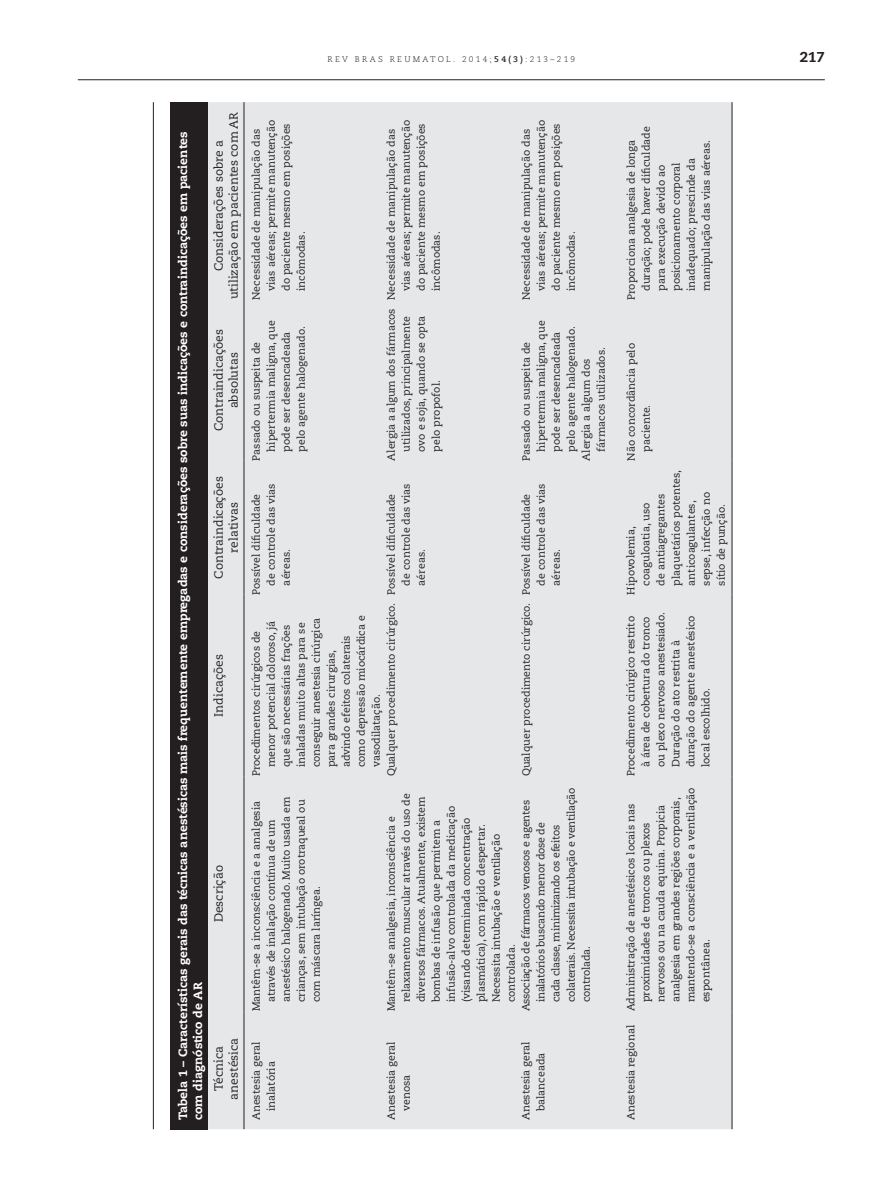
<style>
.page{position:relative;width:893px;height:1191px;background:#fff}
.page>*{position:absolute;margin:0;border:0;box-sizing:border-box;transform-origin:0 0}
.t1{font:800 14.25px "Caecilia LT Std";color:#231f20}
.t2{font:800 12px/15px "Caecilia LT Std";color:#fff}
.t3{font:12px/15px "Caecilia LT Std";color:#231f20;text-align:center}
.t4{font:10.5px/15px "Caecilia LT Std";color:#231f20}
.t5{font:10.5px/15px "Caecilia LT Std";letter-spacing:-.02em;color:#231f20}
.t6{font:300 8.25px "Caecilia LT Std";letter-spacing:.28em;color:#231f20}
.s1{font-weight:700}
</style>
<div class="page">
<hr style="left:78px;top:79px;width:747px;height:1px;background:#231f20">
<div style="left:170px;top:102px;width:38px;height:1027px;background:#231f20"></div>
<div style="left:208px;top:102px;width:524px;height:1027px;background:#e6e7e9"></div>
<hr style="left:732px;top:1011px;width:1px;height:118px;background:#231f20">
<hr style="left:732px;top:776px;width:1px;height:235px;background:#231f20">
<hr style="left:732px;top:594px;width:1px;height:182px;background:#231f20">
<hr style="left:732px;top:460px;width:1px;height:134px;background:#231f20">
<hr style="left:732px;top:300px;width:1px;height:160px;background:#231f20">
<hr style="left:732px;top:102px;width:1px;height:198px;background:#231f20">
<hr style="left:244px;top:1011px;width:1px;height:118px;background:#231f20">
<hr style="left:244px;top:776px;width:1px;height:235px;background:#231f20">
<hr style="left:244px;top:594px;width:1px;height:182px;background:#231f20">
<hr style="left:244px;top:460px;width:1px;height:134px;background:#231f20">
<hr style="left:244px;top:300px;width:1px;height:160px;background:#231f20">
<hr style="left:244px;top:102px;width:1px;height:198px;background:#231f20">
<hr style="left:153px;top:102px;width:1px;height:1027px;background:#231f20">
<p class="t6" style="left:327px;top:54px;width:249px">REV BRAS REUMATOL. 2014;<span class="s1">54(3)</span>:213–219</p>
<h1 class="t1" style="left:800px;top:48px;width:27px">217</h1>
<p class="t2" style="left:175px;top:1120px;width:990px;rotate:-90deg">Tabela 1 – Características gerais das técnicas anestésicas mais frequentemente empregadas e considerações sobre suas indicações e contraindicações em pacientes com diagnóstico de AR</p>
<p class="t3" style="left:212px;top:299px;width:189px;rotate:-90deg">Considerações sobre a utilização em pacientes com AR</p>
<p class="t3" style="left:212px;top:431px;width:104px;rotate:-90deg">Contraindicações absolutas</p>
<p class="t3" style="left:212px;top:578px;width:104px;rotate:-90deg">Contraindicações relativas</p>
<p class="t3" style="left:212px;top:716px;width:64px;rotate:-90deg">Indicações</p>
<p class="t3" style="left:212px;top:922px;width:59px;rotate:-90deg">Descrição</p>
<p class="t3" style="left:212px;top:1099px;width:63px;rotate:-90deg">Técnica anestésica</p>
<p class="t4" style="left:249px;top:291px;width:173px;text-indent:-9px;rotate:-90deg">Necessidade de manipulação das vias aéreas; permite manutenção do paciente mesmo em posições incômodas.</p>
<p class="t4" style="left:249px;top:451px;width:133px;text-indent:-9px;rotate:-90deg">Passado ou suspeita de hipertermia maligna, que pode ser desencadeada pelo agente halogenado.</p>
<p class="t4" style="left:384px;top:291px;width:173px;text-indent:-9px;rotate:-90deg">Necessidade de manipulação das vias aéreas; permite manutenção do paciente mesmo em posições incômodas.</p>
<p class="t4" style="left:384px;top:451px;width:144px;text-indent:-9px;rotate:-90deg">Alergia a algum dos fármacos utilizados, principalmente ovo e soja, quando se opta pelo propofol.</p>
<p class="t4" style="left:249px;top:585px;width:104px;text-indent:-9px;rotate:-90deg">Possível dificuldade de controle das vias aéreas.</p>
<p class="t4" style="left:384px;top:585px;width:104px;text-indent:-191px;rotate:-90deg">Qualquer procedimento cirúrgico. Possível dificuldade de controle das vias aéreas.</p>
<p class="t4" style="left:249px;top:767px;width:154px;text-indent:-9px;rotate:-90deg">Procedimentos cirúrgicos de menor potencial doloroso, já que são necessárias frações inaladas muito altas para se conseguir anestesia cirúrgica para grandes cirurgias, advindo efeitos colaterais como depressão miocárdica e vasodilatação.</p>
<p class="t4" style="left:519px;top:291px;width:173px;text-indent:-9px;rotate:-90deg">Necessidade de manipulação das vias aéreas; permite manutenção do paciente mesmo em posições incômodas.</p>
<p class="t4" style="left:534px;top:451px;width:133px;rotate:-90deg">hipertermia maligna, que</p>
<p class="t4" style="left:549px;top:451px;width:121px;rotate:-90deg">pode ser desencadeada</p>
<p class="t4" style="left:564px;top:451px;width:127px;rotate:-90deg">pelo agente halogenado.</p>
<p class="t4" style="left:519px;top:460px;width:120px;rotate:-90deg">Passado ou suspeita de</p>
<p class="t4" style="left:579px;top:460px;width:103px;rotate:-90deg">Alergia a algum dos</p>
<p class="t4" style="left:594px;top:451px;width:106px;rotate:-90deg">fármacos utilizados.</p>
<p class="t4" style="left:519px;top:585px;width:104px;text-indent:-191px;rotate:-90deg">Qualquer procedimento cirúrgico. Possível dificuldade de controle das vias aéreas.</p>
<p class="t4" style="left:249px;top:1002px;width:207px;text-indent:-9px;rotate:-90deg">Mantêm-se a inconsciência e a analgesia através de inalação contínua de um anestésico halogenado. Muito usada em crianças, sem intubação orotraqueal ou com máscara laríngea.</p>
<p class="t4" style="left:249px;top:1111px;width:71px;text-indent:-9px;rotate:-90deg">Anestesia geral inalatória</p>
<p class="t5" style="left:519px;top:1002px;width:216px;text-indent:-9px;rotate:-90deg">Associação de fármacos venosos e agentes inalatórios buscando menor dose de<br>cada classe, minimizando os efeitos colaterais. Necessita intubação e ventilação controlada.</p>
<p class="t4" style="left:384px;top:1002px;width:211px;text-indent:-9px;rotate:-90deg">Mantêm-se analgesia, inconsciência e relaxamento muscular através do uso de diversos fármacos. Atualmente, existem bombas de infusão que permitem a infusão-alvo controlada da medicação (visando determinada concentração plasmática), com rápido despertar.<br>Necessita intubação e ventilação controlada.</p>
<p class="t4" style="left:384px;top:1111px;width:71px;text-indent:-9px;rotate:-90deg">Anestesia geral venosa</p>
<p class="t4" style="left:519px;top:1120px;width:80px;text-align:center;rotate:-90deg">Anestesia geral balanceada</p>
<p class="t4" style="left:624px;top:291px;width:166px;text-indent:-9px;rotate:-90deg">Proporciona analgesia de longa duração; pode haver dificuldade para execução devido ao posicionamento corporal inadequado; prescinde da manipulação das vias aéreas.</p>
<p class="t4" style="left:624px;top:451px;width:110px;text-indent:-9px;rotate:-90deg">Não concordância pelo paciente.</p>
<p class="t4" style="left:624px;top:585px;width:117px;text-indent:-9px;rotate:-90deg">Hipovolemia, coaguloatia, uso<br>de antiagregantes plaquetários potentes, anticoagulantes, sepse, infecção no sítio de punção.</p>
<p class="t4" style="left:624px;top:767px;width:157px;text-indent:-9px;rotate:-90deg">Procedimento cirúrgico restrito à área de cobertura do tronco ou plexo nervoso anestesiado.<br>Duração do ato restrita à duração do agente anestésico local escolhido.</p>
<p class="t4" style="left:624px;top:1002px;width:216px;text-indent:-9px;rotate:-90deg">Administração de anestésicos locais nas proximidades de troncos ou plexos nervosos ou na cauda equina. Propicia analgesia em grandes regiões corporais, mantendo-se a consciência e a ventilação espontânea.</p>
<p class="t4" style="left:624px;top:1120px;width:97px;rotate:-90deg">Anestesia regional</p>
</div>
